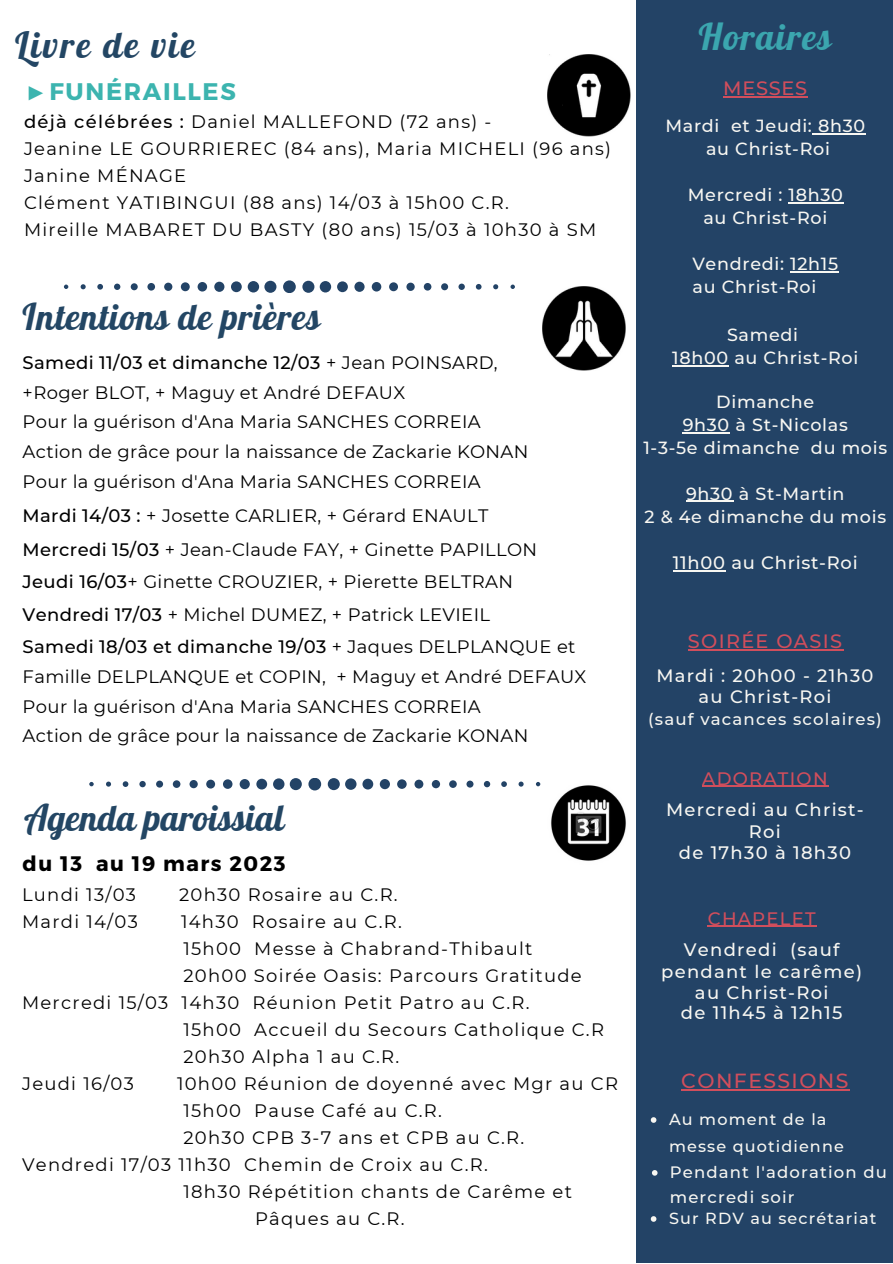
<style>
.page{position:relative;width:893px;height:1264px;background:#fff}
.page>*{position:absolute;margin:0;border:0;box-sizing:border-box;transform-origin:0 0}
.t1{font:36px "Lobster";letter-spacing:.02em;color:#234664}
.t2{font:36px "Lobster";color:#234664}
.t3{font:36px "Lobster";letter-spacing:.07em;color:#234664}
.t4{font:36px "Lobster";letter-spacing:.04em;color:#3ba6af}
.t5{font:700 24px "Montserrat";letter-spacing:.07em;color:#3cb4af}
.t6{font:700 21px "Montserrat";letter-spacing:.07em;color:#000}
.t7{font:500 20.4px "Montserrat";letter-spacing:.07em;color:#d14e5c}
.t8{font:500 19.35px "Montserrat";letter-spacing:.04em;color:#d14e5c}
.t9{font:500 19.2px "Montserrat";letter-spacing:.07em;color:#d14e5c}
.t10{font:18px/27px "Montserrat";letter-spacing:.07em;color:#000}
.t11{font:18px/29.8px "Montserrat";letter-spacing:.02em;color:#000}
.t12{font:500 18px/21px "Montserrat";letter-spacing:.07em;color:#f8f7f2;text-align:center}
.t13{font:500 18px "Montserrat";letter-spacing:.07em;color:#d14e5c}
.t14{font:500 17.85px/21.3px "Montserrat";letter-spacing:.07em;color:#f8f7f2;text-align:center}
.t15{font:500 17.85px "Montserrat";letter-spacing:.04em;color:#f8f7f2}
.t16{font:500 17.55px/23px "Montserrat";letter-spacing:.04em;color:#f8f7f2;text-align:center}
.t17{font:500 16.5px/24.8px "Montserrat";letter-spacing:.07em;color:#f8f7f2}
.t18{font:500 16.05px/27px "Montserrat";letter-spacing:.07em;color:#f8f7f2}
.s1{font-family:"Liberation Serif"}
.s2{font-weight:500}
</style>
<div class="page">
<div style="left:636px;top:0;width:256px;height:1262px;background:#234366"></div>
<img style="left:542px;top:287px;width:83px;height:83px">
<svg style="left:64px;top:280px;width:451px;height:13px"></svg>
<img style="left:548px;top:55px;width:82px;height:82px">
<svg style="left:89px;top:778px;width:451px;height:12px"></svg>
<img style="left:551px;top:785px;width:75px;height:76px">
<hr style="left:723px;top:96px;width:85px;height:2px;background:#d14e5c">
<hr style="left:812px;top:133px;width:53px;height:2px;background:#f8f7f2">
<hr style="left:788px;top:202px;width:55px;height:2px;background:#f8f7f2">
<hr style="left:790px;top:271px;width:48px;height:2px;background:#f8f7f2">
<hr style="left:672px;top:365px;width:57px;height:2px;background:#f8f7f2">
<hr style="left:682px;top:431px;width:48px;height:2px;background:#f8f7f2">
<hr style="left:686px;top:500px;width:47px;height:2px;background:#f8f7f2">
<hr style="left:672px;top:570px;width:53px;height:1px;background:#f8f7f2">
<hr style="left:702px;top:785px;width:126px;height:2px;background:#d14e5c">
<hr style="left:707px;top:925px;width:109px;height:1px;background:#d14e5c">
<svg style="left:650px;top:1117px;width:6px;height:5px"></svg>
<svg style="left:652px;top:1170px;width:5px;height:5px"></svg>
<svg style="left:650px;top:1216px;width:6px;height:5px"></svg>
<hr style="left:681px;top:1089px;width:168px;height:1px;background:#d14e5c">
<hr style="left:687px;top:649px;width:156px;height:1px;background:#d14e5c">
<h1 class="t3" style="left:15px;top:22px;width:181px">Livre de vie</h1>
<h2 class="t5" style="left:24px;top:76px;width:213px"><span class="s1">►</span>FUNÉRAILLES</h2>
<p class="t10" style="left:24px;top:108px;width:588px"><span class="s2">déjà célébrées :</span> Daniel MALLEFOND (72 ans) -<br>Jeanine LE GOURRIEREC (84 ans), Maria MICHELI (96 ans)<br>Janine MÉNAGE<br>Clément YATIBINGUI (88 ans) 14/03 à 15h00 C.R.<br>Mireille MABARET DU BASTY (80 ans) 15/03 à 10h30 à SM</p>
<h1 class="t1" style="left:23px;top:294px;width:299px">Intentions de prières</h1>
<p class="t11" style="left:23px;top:347px;width:507px"><span class="s2">Samedi 11/03 et dimanche 12/03</span> + Jean POINSARD, +Roger BLOT, + Maguy et André DEFAUX<br>Pour la guérison d'Ana Maria SANCHES CORREIA Action de grâce pour la naissance de Zackarie KONAN Pour la guérison d'Ana Maria SANCHES CORREIA</p>
<p class="t11" style="left:23px;top:498px;width:516px;line-height:34.2px"><span class="s2">Mardi 14/03 :</span> + Josette CARLIER, + Gérard ENAULT<br><span class="s2">Mercredi 15/03</span> + Jean-Claude FAY, + Ginette PAPILLON</p>
<p class="t11" style="left:23px;top:566px;width:554px;line-height:32.2px"><span class="s2">Jeudi 16/03</span>+ Ginette CROUZIER, + Pierette BELTRAN<br><span class="s2">Vendredi 17/03</span> + Michel DUMEZ, + Patrick LEVIEIL<br><span class="s2">Samedi 18/03 et dimanche 19/03</span> + Jaques DELPLANQUE et</p>
<p class="t11" style="left:23px;top:661px;width:565px">Famille DELPLANQUE et COPIN, + Maguy et André DEFAUX<br>Pour la guérison d'Ana Maria SANCHES CORREIA<br>Action de grâce pour la naissance de Zackarie KONAN</p>
<h1 class="t2" style="left:24px;top:795px;width:262px">Agenda paroissial</h1>
<p class="t6" style="left:23px;top:849px;width:264px">du 13 au 19 mars 2023</p>
<p class="t10" style="left:22px;top:881px;width:115px">Lundi 13/03</p>
<p class="t10" style="left:179px;top:881px;width:220px">20h30 Rosaire au C.R.</p>
<p class="t10" style="left:22px;top:908px;width:117px">Mardi 14/03</p>
<p class="t10" style="left:181px;top:908px;width:222px">14h30 Rosaire au C.R.</p>
<p class="t10" style="left:183px;top:935px;width:350px">15h00 Messe à Chabrand-Thibault</p>
<p class="t10" style="left:183px;top:962px;width:400px">20h00 Soirée Oasis: Parcours Gratitude</p>
<p class="t10" style="left:22px;top:989px;width:509px">Mercredi 15/03 14h30 Réunion Petit Patro au C.R.</p>
<p class="t10" style="left:183px;top:1016px;width:422px">15h00 Accueil du Secours Catholique C.R</p>
<p class="t10" style="left:183px;top:1043px;width:217px">20h30 Alpha 1 au C.R.</p>
<p class="t10" style="left:22px;top:1070px;width:113px">Jeudi 16/03</p>
<p class="t10" style="left:177px;top:1070px;width:442px">10h00 Réunion de doyenné avec Mgr au CR</p>
<p class="t10" style="left:183px;top:1097px;width:260px">15h00 Pause Café au C.R.</p>
<p class="t10" style="left:183px;top:1124px;width:342px">20h30 CPB 3-7 ans et CPB au C.R.</p>
<p class="t10" style="left:22px;top:1151px;width:467px">Vendredi 17/03 11h30 Chemin de Croix au C.R.</p>
<p class="t10" style="left:183px;top:1177px;width:390px">18h30 Répétition chants de Carême et</p>
<p class="t10" style="left:255px;top:1204px;width:151px">Pâques au C.R.</p>
<h1 class="t4" style="left:698px;top:14px;width:134px">Horaires</h1>
<p class="t8" style="left:723px;top:76px;width:86px">MESSES</p>
<p class="t16" style="left:665px;top:115px;width:201px">Mardi et Jeudi: 8h30 au Christ-Roi</p>
<p class="t16" style="left:687px;top:183px;width:156px">Mercredi : 18h30 au Christ-Roi</p>
<p class="t16" style="left:692px;top:252px;width:147px;text-align:left">Vendredi: 12h15 au Christ-Roi</p>
<p class="t16" style="left:672px;top:323px;width:187px">Samedi<br>18h00 au Christ-Roi</p>
<p class="t16" style="left:643px;top:390px;width:245px">Dimanche<br>9h30 à St-Nicolas<br>1-3-5e dimanche du mois</p>
<p class="t16" style="left:644px;top:482px;width:243px">9h30 à St-Martin<br>2 &amp; 4e dimanche du mois</p>
<p class="t15" style="left:672px;top:551px;width:186px">11h00 au Christ-Roi</p>
<p class="t9" style="left:687px;top:629px;width:156px">SOIRÉE OASIS</p>
<p class="t14" style="left:656px;top:664px;width:218px">Mardi : 20h00 - 21h30 au Christ-Roi</p>
<p class="t17" style="left:648px;top:707px;width:235px">(sauf vacances scolaires)</p>
<p class="t13" style="left:702px;top:767px;width:127px">ADORATION</p>
<p class="t12" style="left:666px;top:799px;width:199px">Mercredi au Christ-<br>Roi<br>de 17h30 à 18h30</p>
<p class="t13" style="left:707px;top:907px;width:109px">CHAPELET</p>
<p class="t12" style="left:661px;top:939px;width:202px">Vendredi (sauf pendant le carême) au Christ-Roi<br>de 11h45 à 12h15</p>
<p class="t7" style="left:681px;top:1068px;width:169px">CONFESSIONS</p>
<p class="t18" style="left:669px;top:1105px;width:176px">Au moment de la messe quotidienne</p>
<p class="t17" style="left:669px;top:1159px;width:219px">Pendant l'adoration du mercredi soir</p>
<p class="t18" style="left:669px;top:1204px;width:209px">Sur RDV au secrétariat</p>
</div>
